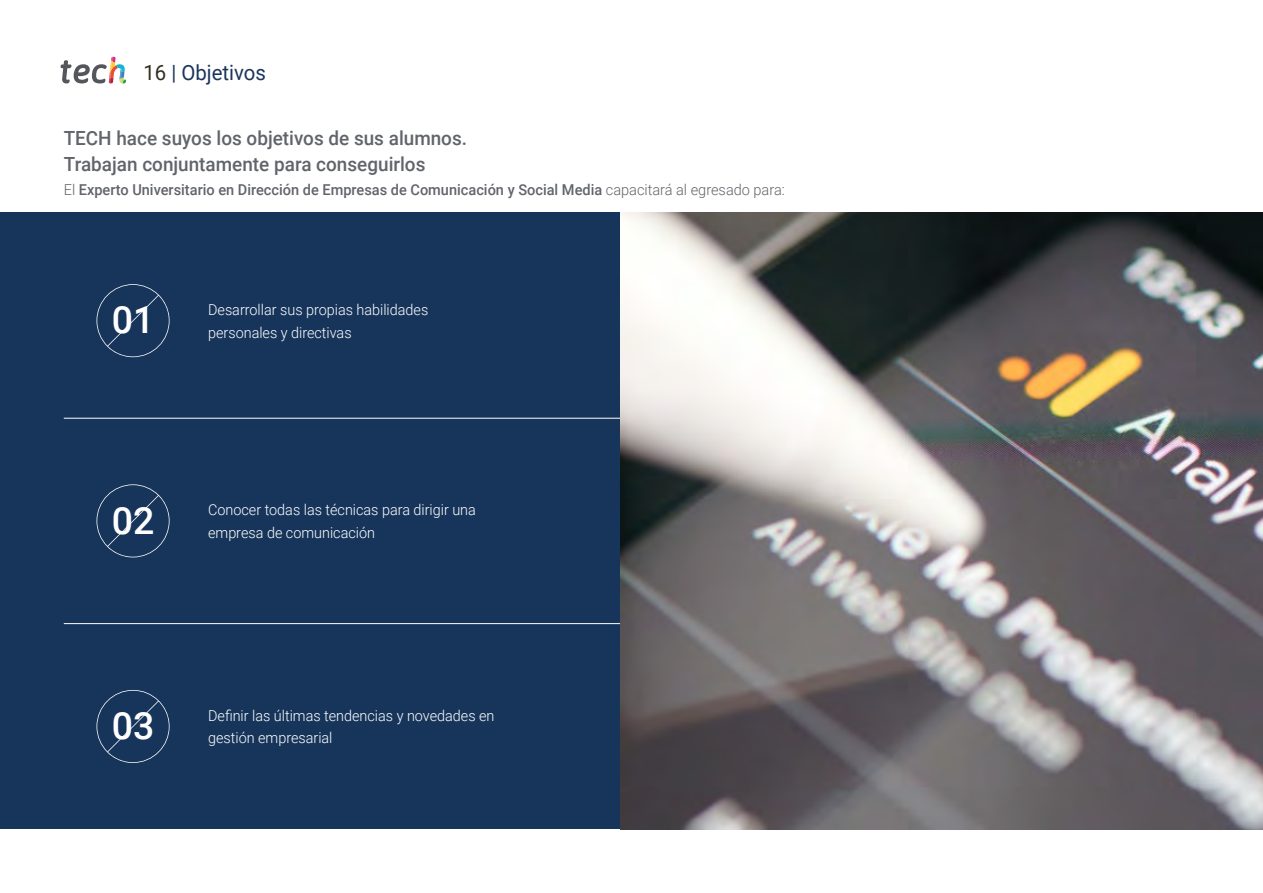
<style>
.page{position:relative;width:1263px;height:893px;background:#fff}
.page>*{position:absolute;margin:0;border:0;box-sizing:border-box;transform-origin:0 0}
.t1{font:500 37.5px "Roboto";color:#fff}
.t2{font:21px "Roboto";color:#1a355c}
.t3{font:500 19.5px/25.5px "Roboto";color:#61646a}
.t4{font:300 15px/22.5px "Roboto";color:#fff;scale:.96 1}
.t5{font:500 15px "Roboto";color:#61646a}
.s1{color:#312e20}
.s2{font-weight:300}
</style>
<div class="page">
<svg style="left:61px;top:57px;width:65px;height:27px"></svg>
<div style="left:0;top:213px;width:621px;height:616px;background:#17355b"></div>
<svg style="left:97px;top:284px;width:73px;height:73px"></svg>
<svg style="left:97px;top:690px;width:73px;height:73px"></svg>
<svg style="left:97px;top:484px;width:73px;height:73px"></svg>
<hr style="left:64px;top:418px;width:1199px;height:1px;background:#fff">
<hr style="left:64px;top:623px;width:1199px;height:1px;background:#fff">
<img style="left:621px;top:213px;width:642px;height:616px">
<h2 class="t2" style="left:144px;top:57px;width:124px"><span class="s1">16</span> | Objetivos</h2>
<h3 class="t3" style="left:64px;top:125px;width:405px">TECH hace suyos los objetivos de sus alumnos.<br>Trabajan conjuntamente para conseguirlos</h3>
<p class="t5" style="left:64px;top:179px;width:723px"><span class="s2">El</span> Experto Universitario en Dirección de Empresas de Comunicación y Social Media <span class="s2">capacitará al egresado para:</span></p>
<h1 class="t1" style="left:112px;top:294px;width:44px">01</h1>
<p class="t4" style="left:208px;top:298px;width:231px">Desarrollar sus propias habilidades</p>
<p class="t4" style="left:208px;top:320px;width:151px">personales y directivas</p>
<h1 class="t1" style="left:112px;top:494px;width:44px">02</h1>
<p class="t4" style="left:208px;top:498px;width:280px">Conocer todas las técnicas para dirigir una</p>
<p class="t4" style="left:208px;top:521px;width:175px">empresa de comunicación</p>
<h1 class="t1" style="left:112px;top:699px;width:44px">03</h1>
<p class="t4" style="left:208px;top:704px;width:300px">Definir las últimas tendencias y novedades en gestión empresarial</p>
</div>
